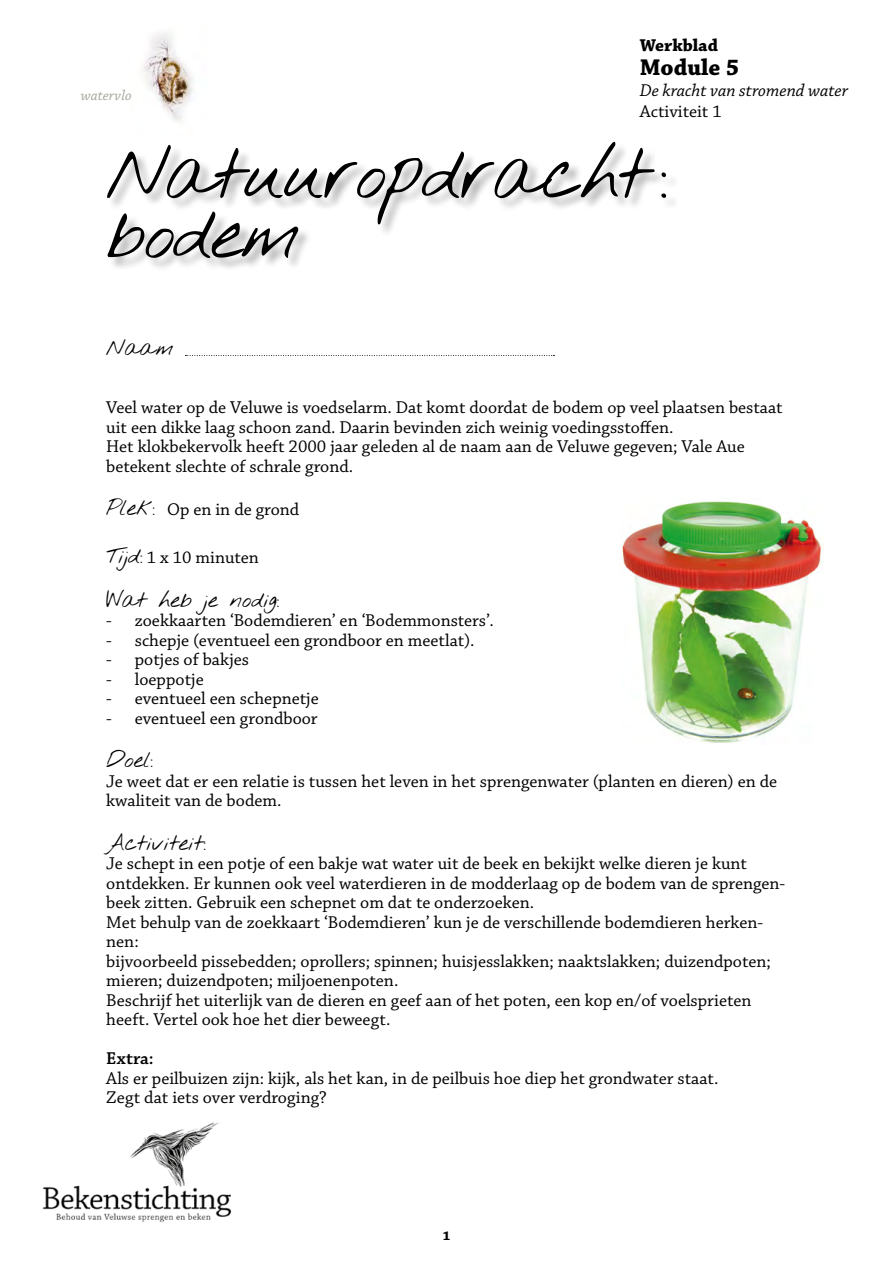
<style>
.page{position:relative;width:893px;height:1263px;background:#fff}
.page>*{position:absolute;margin:0;border:0;box-sizing:border-box;transform-origin:0 0}
.t1{font:60px/60px "Nothing You Could Do";letter-spacing:-.04em;color:#000}
.t2{font:700 24px "Chaparral Pro";color:#000}
.t3{font:18px/19.5px "Chaparral Pro";color:#000}
.t4{font:18px "Nothing You Could Do";color:#000}
.t5{font:italic 18px "Chaparral Pro";color:#000}
.t6{font:700 18px "Chaparral Pro";color:#000}
.t7{font:600 18px "Chaparral Pro";letter-spacing:.01em;color:#000}
.t8{font:italic 15px "Chaparral Pro";color:#a8a59a}
.t9{font:700 13.5px "Chaparral Pro";color:#000}
.s1{font-family:"Nothing You Could Do"}
</style>
<div class="page">
<img style="left:42px;top:1122px;width:189px;height:101px">
<div style="left:108px;top:143px;width:572px;height:129px;background:#000;opacity:.3"></div>
<svg style="left:185px;top:355px;width:369px;height:1px"></svg>
<img style="left:143px;top:33px;width:51px;height:88px">
<img style="left:622px;top:501px;width:201px;height:242px">
<p class="t8" style="left:81px;top:87px;width:52px">watervlo</p>
<p class="t6" style="left:640px;top:35px;width:80px">Werkblad</p>
<h2 class="t2" style="left:640px;top:54px;width:101px">Module 5</h2>
<p class="t5" style="left:640px;top:81px;width:210px">De kracht van stromend water</p>
<p class="t3" style="left:640px;top:103px;width:84px">Activiteit 1</p>
<h1 class="t1" style="left:106px;top:147px;width:564px">Natuuropdracht : bodem</h1>
<p class="t4" style="left:106px;top:334px;width:69px">Naam</p>
<p class="t3" style="left:106px;top:399px;width:678px">Veel water op de Veluwe is voedselarm. Dat komt doordat de bodem op veel plaatsen bestaat uit een dikke laag schoon zand. Daarin bevinden zich weinig voedingsstoffen.<br>Het klokbekervolk heeft 2000 jaar geleden al de naam aan de Veluwe gegeven; Vale Aue betekent slechte of schrale grond.</p>
<p class="t3" style="left:106px;top:501px;width:194px"><span class="s1">Plek:</span> Op en in de grond</p>
<p class="t3" style="left:106px;top:549px;width:154px"><span class="s1">Tijd:</span> 1 x 10 minuten</p>
<p class="t4" style="left:106px;top:586px;width:175px">Wat heb je nodig:</p>
<p class="t3" style="left:106px;top:612px;width:389px">- zoekkaarten ‘Bodemdieren’ en ‘Bodemmonsters’.</p>
<p class="t3" style="left:106px;top:631px;width:370px">- schepje (eventueel een grondboor en meetlat).</p>
<p class="t3" style="left:106px;top:651px;width:144px">- potjes of bakjes</p>
<p class="t3" style="left:106px;top:670px;width:99px">- loeppotje</p>
<p class="t3" style="left:106px;top:690px;width:214px">- eventueel een schepnetje</p>
<p class="t3" style="left:106px;top:709px;width:213px">- eventueel een grondboor</p>
<p class="t4" style="left:106px;top:746px;width:49px">Doel:</p>
<p class="t3" style="left:106px;top:772px;width:672px">Je weet dat er een relatie is tussen het leven in het sprengenwater (planten en dieren) en de kwaliteit van de bodem.</p>
<p class="t4" style="left:106px;top:829px;width:101px">Activiteit:</p>
<p class="t3" style="left:106px;top:855px;width:680px">Je schept in een potje of een bakje wat water uit de beek en bekijkt welke dieren je kunt ontdekken. Er kunnen ook veel waterdieren in de modderlaag op de bodem van de sprengen&shy;beek zitten. Gebruik een schepnet om dat te onderzoeken.<br>Met behulp van de zoekkaart ‘Bodemdieren’ kun je de verschillende bodemdieren herken&shy;nen:<br>bijvoorbeeld pissebedden; oprollers; spinnen; huisjesslakken; naaktslakken; duizendpoten; mieren; duizendpoten; miljoenenpoten.<br>Beschrijf het uiterlijk van de dieren en geef aan of het poten, een kop en/of voelsprieten heeft. Vertel ook hoe het dier beweegt.</p>
<p class="t7" style="left:106px;top:1048px;width:49px">Extra:</p>
<p class="t3" style="left:106px;top:1069px;width:614px">Als er peilbuizen zijn: kijk, als het kan, in de peilbuis hoe diep het grondwater staat.<br>Zegt dat iets over verdroging?</p>
<p class="t9" style="left:443px;top:1228px;width:9px">1</p>
</div>
